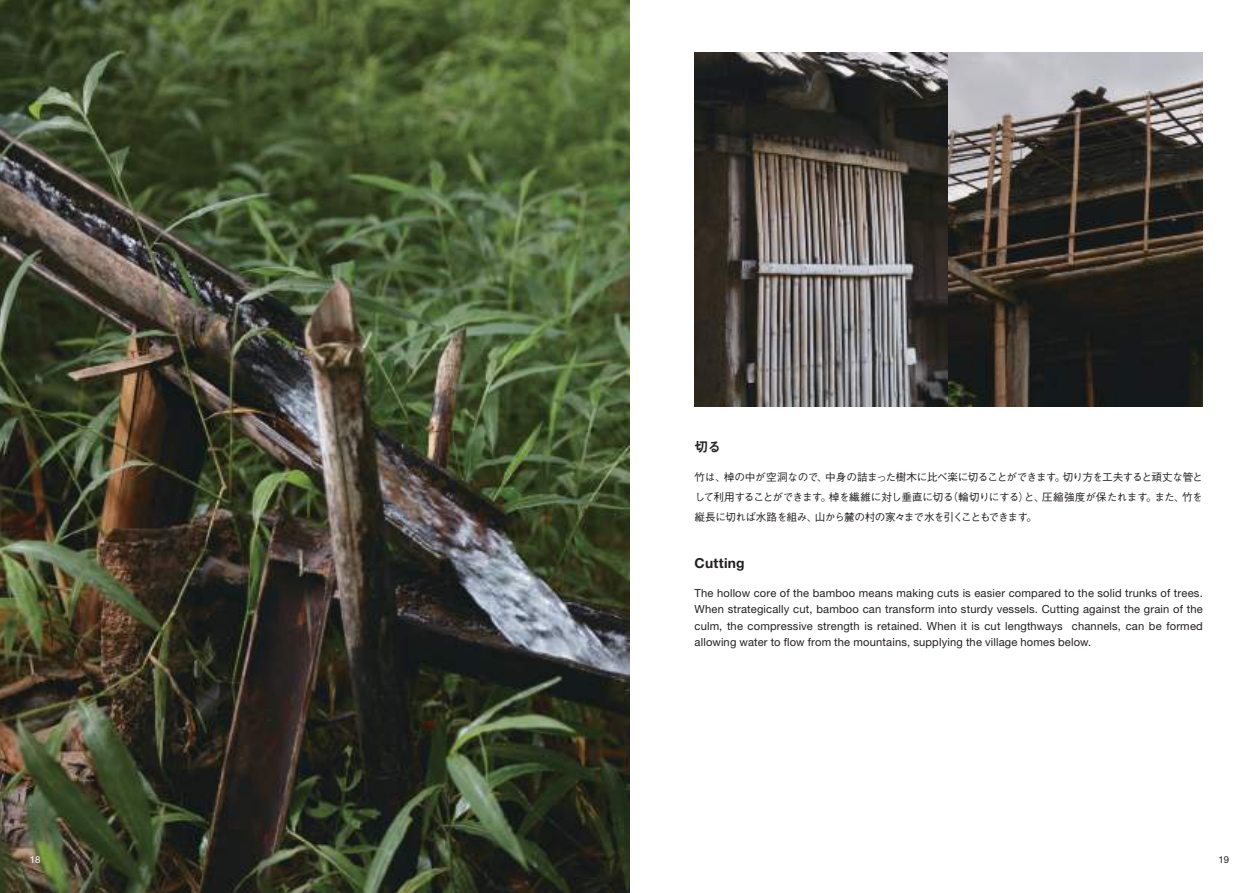
<style>
.page{position:relative;width:1259px;height:893px;background:#fff}
.page>*{position:absolute;margin:0;border:0;box-sizing:border-box;transform-origin:0 0}
.t1{font:700 13.8px "Helvetica Neue LT Std";letter-spacing:.02em;color:#241f1f}
.t2{font:13.8px "Midashi Go Pro MB31";color:#241f1f}
.t3{font:11.1px/16.4px "Helvetica Neue LT Std";letter-spacing:.015em;color:#241f1f;text-align:justify}
.t4{font:500 10.65px/20.2px "Gothic BBB Pr 6 N";letter-spacing:-.06em;color:#241f1f;text-align:justify}
.t5{font:9.6px "Helvetica Neue LT Std";color:#fff}
.t6{font:9.6px "Helvetica Neue LT Std";color:#241f1f}
.s1{font-family:"Gothic BBB Pro"}
</style>
<div class="page">
<img style="left:0;top:0;width:629px;height:893px">
<img style="left:695px;top:53px;width:507px;height:353px">
<p class="t2" style="left:694px;top:435px;width:28px">切る</p>
<p class="t4" style="left:694px;top:466px;width:510px">竹は<span class="s1">、</span>棹の中が空洞なので<span class="s1">、</span>中身の詰まった樹木に比べ楽に切ることができます<span class="s1">。</span>切り方を工夫すると頑丈な管として利用することができます<span class="s1">。</span>棹を繊維に対し垂直に切る<span class="s1">（</span>輪切りにする<span class="s1">）</span>と<span class="s1">、</span>圧縮強度が保たれます<span class="s1">。</span>また<span class="s1">、</span>竹を縦長に切れば水路を組み<span class="s1">、</span>山から麓の村の家々まで水を引くこともできます<span class="s1">。</span></p>
<p class="t1" style="left:694px;top:554px;width:52px">Cutting</p>
<p class="t3" style="left:694px;top:584px;width:510px">The hollow core of the bamboo means making cuts is easier compared to the solid trunks of trees.<br>When strategically cut, bamboo can transform into sturdy vessels. Cutting against the grain of the culm, the compressive strength is retained. When it is cut lengthways channels, can be formed allowing water to flow from the mountains, supplying the village homes below.</p>
<p class="t5" style="left:30px;top:854px;width:12px">18</p>
<p class="t6" style="left:1218px;top:854px;width:12px">19</p>
</div>
